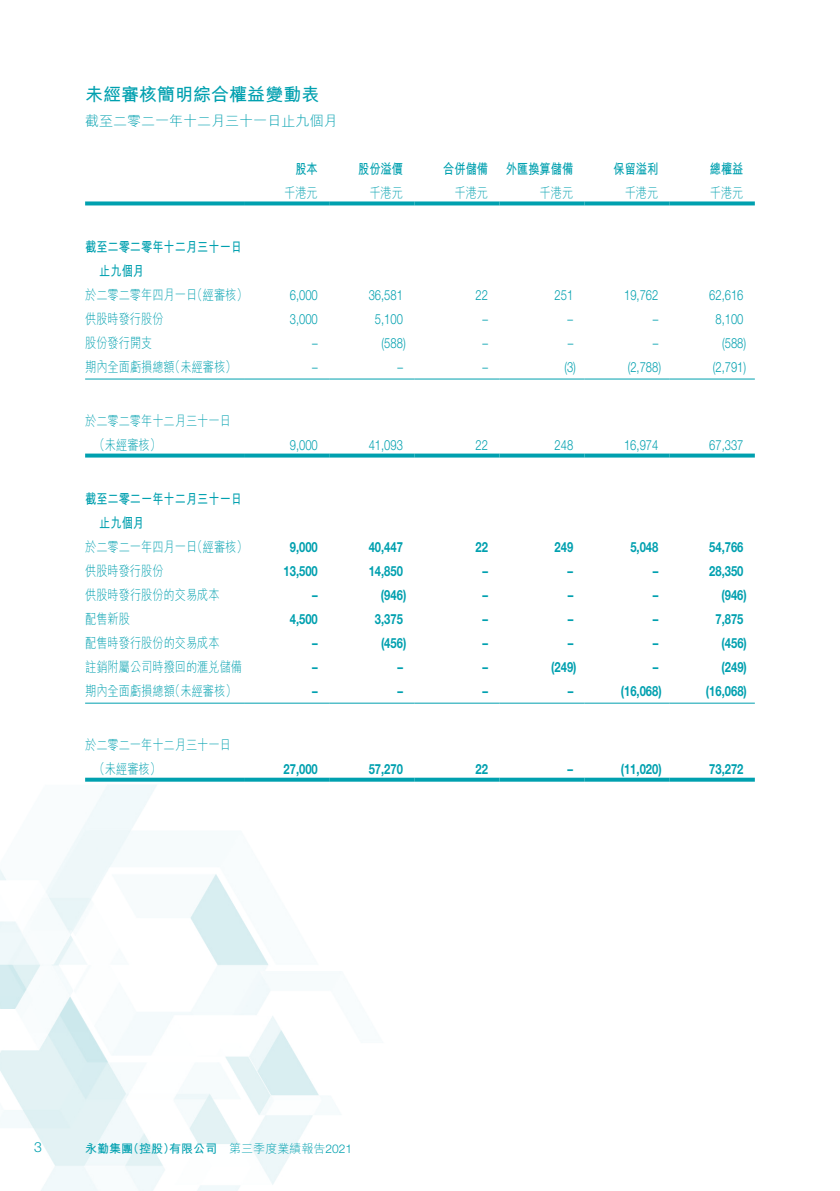
<style>
.page{position:relative;width:840px;height:1191px;background:#fff}
.page>*{position:absolute;margin:0;border:0;box-sizing:border-box;transform-origin:0 0}
.t1{font:700 18px "M Hei HK";color:#00a0af}
.t2{font:300 14px "M Hei HK";color:#00a0af;scale:.8 1}
.t3{font:700 14px "Helvetica Neue LT Std";color:#00a0af;scale:.8 1}
.t4{font:300 14px "Helvetica Neue LT Std";color:#00a0af;scale:.8 1}
.t5{font:700 14px/24px "M Hei HK";color:#00a0af;scale:.8 1}
.t6{font:300 14px "M Hei HK";color:#00a0af}
.t7{font:300 14px "Helvetica Neue LT Std";color:#00a0af}
.t8{font:300 12px "M Hei HK";color:#00a0af}
.t9{font:700 12px "M Hei HK";color:#00a0af}
.s1{font-family:"Helvetica Neue LT Std"}
</style>
<div class="page">
<img style="left:0;top:201px;width:755px;height:990px">
<svg style="left:85px;top:201px;width:159px;height:4px"></svg>
<svg style="left:244px;top:201px;width:85px;height:4px"></svg>
<svg style="left:329px;top:201px;width:85px;height:4px"></svg>
<svg style="left:414px;top:201px;width:85px;height:4px"></svg>
<svg style="left:499px;top:201px;width:85px;height:4px"></svg>
<svg style="left:584px;top:201px;width:85px;height:4px"></svg>
<svg style="left:669px;top:201px;width:85px;height:4px"></svg>
<hr style="left:85px;top:378px;width:159px;height:1px;background:#00a0af">
<hr style="left:244px;top:378px;width:85px;height:1px;background:#00a0af">
<hr style="left:329px;top:378px;width:85px;height:1px;background:#00a0af">
<hr style="left:414px;top:378px;width:85px;height:1px;background:#00a0af">
<hr style="left:499px;top:378px;width:85px;height:1px;background:#00a0af">
<hr style="left:584px;top:378px;width:85px;height:1px;background:#00a0af">
<hr style="left:669px;top:378px;width:85px;height:1px;background:#00a0af">
<svg style="left:85px;top:453px;width:159px;height:4px"></svg>
<svg style="left:244px;top:453px;width:85px;height:4px"></svg>
<svg style="left:329px;top:453px;width:85px;height:4px"></svg>
<svg style="left:414px;top:453px;width:85px;height:4px"></svg>
<svg style="left:499px;top:453px;width:85px;height:4px"></svg>
<svg style="left:584px;top:453px;width:85px;height:4px"></svg>
<svg style="left:669px;top:453px;width:85px;height:4px"></svg>
<hr style="left:85px;top:702px;width:159px;height:1px;background:#00a0af">
<hr style="left:244px;top:702px;width:85px;height:1px;background:#00a0af">
<hr style="left:329px;top:702px;width:85px;height:1px;background:#00a0af">
<hr style="left:414px;top:702px;width:85px;height:1px;background:#00a0af">
<hr style="left:499px;top:702px;width:85px;height:1px;background:#00a0af">
<hr style="left:584px;top:702px;width:85px;height:1px;background:#00a0af">
<hr style="left:669px;top:702px;width:85px;height:1px;background:#00a0af">
<svg style="left:85px;top:777px;width:159px;height:4px"></svg>
<svg style="left:244px;top:777px;width:85px;height:4px"></svg>
<svg style="left:329px;top:777px;width:85px;height:4px"></svg>
<svg style="left:414px;top:777px;width:85px;height:4px"></svg>
<svg style="left:499px;top:777px;width:85px;height:4px"></svg>
<svg style="left:584px;top:777px;width:85px;height:4px"></svg>
<svg style="left:669px;top:777px;width:85px;height:4px"></svg>
<p class="t1" style="left:85px;top:81px;width:235px">未經審核簡明綜合權益變動表</p>
<p class="t6" style="left:85px;top:113px;width:253px">截至二零二一年十二月三十一日止九個月</p>
<p class="t5" style="left:295px;top:155px;width:29px">股本</p>
<p class="t5" style="left:358px;top:155px;width:58px">股份溢價</p>
<p class="t5" style="left:443px;top:155px;width:57px">合併儲備</p>
<p class="t5" style="left:505px;top:155px;width:86px">外匯換算儲備</p>
<p class="t5" style="left:613px;top:155px;width:57px">保留溢利</p>
<p class="t5" style="left:709px;top:155px;width:44px">總權益</p>
<p class="t2" style="left:284px;top:185px;width:43px">千港元</p>
<p class="t2" style="left:369px;top:185px;width:44px">千港元</p>
<p class="t2" style="left:454px;top:185px;width:43px">千港元</p>
<p class="t2" style="left:539px;top:185px;width:44px">千港元</p>
<p class="t2" style="left:624px;top:185px;width:44px">千港元</p>
<p class="t2" style="left:709px;top:185px;width:43px">千港元</p>
<p class="t5" style="left:99px;top:233px;width:180px;text-indent:-14px">截至二零二零年十二月三十一日止九個月</p>
<p class="t2" style="left:191px;top:287px;width:71px">（經審核(</p>
<p class="t2" style="left:85px;top:287px;width:141px">於二零二零年四月一日</p>
<p class="t4" style="left:289px;top:286px;width:37px">6,000</p>
<p class="t4" style="left:368px;top:286px;width:44px">36,581</p>
<p class="t4" style="left:475px;top:286px;width:17px">22</p>
<p class="t4" style="left:554px;top:286px;width:25px">251</p>
<p class="t4" style="left:623px;top:286px;width:44px">19,762</p>
<p class="t4" style="left:708px;top:286px;width:44px">62,616</p>
<p class="t2" style="left:85px;top:311px;width:100px">供股時發行股份</p>
<p class="t4" style="left:289px;top:310px;width:37px">3,000</p>
<p class="t4" style="left:375px;top:310px;width:37px">5,100</p>
<p class="t4" style="left:482px;top:310px;width:8px">–</p>
<p class="t4" style="left:567px;top:310px;width:8px">–</p>
<p class="t4" style="left:652px;top:310px;width:8px">–</p>
<p class="t4" style="left:715px;top:310px;width:37px">8,100</p>
<p class="t2" style="left:85px;top:335px;width:85px">股份發行開支</p>
<p class="t4" style="left:312px;top:334px;width:8px">–</p>
<p class="t4" style="left:381px;top:334px;width:32px">)588(</p>
<p class="t4" style="left:482px;top:334px;width:8px">–</p>
<p class="t4" style="left:567px;top:334px;width:8px">–</p>
<p class="t4" style="left:652px;top:334px;width:8px">–</p>
<p class="t4" style="left:721px;top:334px;width:32px">)588(</p>
<p class="t2" style="left:169px;top:359px;width:85px">（未經審核(</p>
<p class="t2" style="left:85px;top:359px;width:113px">期內全面虧損總額</p>
<p class="t4" style="left:312px;top:358px;width:8px">–</p>
<p class="t4" style="left:397px;top:358px;width:8px">–</p>
<p class="t4" style="left:482px;top:358px;width:8px">–</p>
<p class="t4" style="left:564px;top:358px;width:16px">(3)</p>
<p class="t4" style="left:627px;top:358px;width:43px">)2,788(</p>
<p class="t4" style="left:712px;top:358px;width:43px">)2,791(</p>
<p class="t2" style="left:85px;top:413px;width:183px">於二零二零年十二月三十一日</p>
<p class="t2" style="left:94px;top:437px;width:85px">（未經審核(</p>
<p class="t4" style="left:289px;top:436px;width:37px">9,000</p>
<p class="t4" style="left:368px;top:436px;width:44px">41,093</p>
<p class="t4" style="left:475px;top:436px;width:17px">22</p>
<p class="t4" style="left:554px;top:436px;width:25px">248</p>
<p class="t4" style="left:623px;top:436px;width:44px">16,974</p>
<p class="t4" style="left:708px;top:436px;width:44px">67,337</p>
<p class="t5" style="left:99px;top:485px;width:180px;text-indent:-14px">截至二零二一年十二月三十一日止九個月</p>
<p class="t2" style="left:191px;top:539px;width:72px">（經審核(</p>
<p class="t2" style="left:85px;top:539px;width:141px">於二零二一年四月一日</p>
<p class="t3" style="left:289px;top:538px;width:37px">9,000</p>
<p class="t3" style="left:368px;top:538px;width:44px">40,447</p>
<p class="t3" style="left:475px;top:538px;width:17px">22</p>
<p class="t3" style="left:554px;top:538px;width:25px">249</p>
<p class="t3" style="left:630px;top:538px;width:37px">5,048</p>
<p class="t3" style="left:708px;top:538px;width:44px">54,766</p>
<p class="t2" style="left:85px;top:563px;width:99px">供股時發行股份</p>
<p class="t3" style="left:283px;top:562px;width:44px">13,500</p>
<p class="t3" style="left:368px;top:562px;width:44px">14,850</p>
<p class="t3" style="left:482px;top:562px;width:8px">–</p>
<p class="t3" style="left:567px;top:562px;width:8px">–</p>
<p class="t3" style="left:652px;top:562px;width:8px">–</p>
<p class="t3" style="left:708px;top:562px;width:44px">28,350</p>
<p class="t2" style="left:85px;top:587px;width:170px">供股時發行股份的交易成本</p>
<p class="t3" style="left:312px;top:586px;width:8px">–</p>
<p class="t3" style="left:381px;top:586px;width:33px">)946(</p>
<p class="t3" style="left:482px;top:586px;width:8px">–</p>
<p class="t3" style="left:567px;top:586px;width:8px">–</p>
<p class="t3" style="left:652px;top:586px;width:8px">–</p>
<p class="t3" style="left:721px;top:586px;width:33px">)946(</p>
<p class="t2" style="left:85px;top:611px;width:57px">配售新股</p>
<p class="t3" style="left:289px;top:610px;width:37px">4,500</p>
<p class="t3" style="left:375px;top:610px;width:37px">3,375</p>
<p class="t3" style="left:482px;top:610px;width:8px">–</p>
<p class="t3" style="left:567px;top:610px;width:8px">–</p>
<p class="t3" style="left:652px;top:610px;width:8px">–</p>
<p class="t3" style="left:715px;top:610px;width:37px">7,875</p>
<p class="t2" style="left:85px;top:635px;width:170px">配售時發行股份的交易成本</p>
<p class="t3" style="left:312px;top:634px;width:8px">–</p>
<p class="t3" style="left:381px;top:634px;width:33px">)456(</p>
<p class="t3" style="left:482px;top:634px;width:8px">–</p>
<p class="t3" style="left:567px;top:634px;width:8px">–</p>
<p class="t3" style="left:652px;top:634px;width:8px">–</p>
<p class="t3" style="left:721px;top:634px;width:33px">)456(</p>
<p class="t2" style="left:85px;top:659px;width:197px">註銷附屬公司時撥回的滙兌儲備</p>
<p class="t3" style="left:312px;top:658px;width:8px">–</p>
<p class="t3" style="left:397px;top:658px;width:8px">–</p>
<p class="t3" style="left:482px;top:658px;width:8px">–</p>
<p class="t3" style="left:551px;top:658px;width:33px">)249(</p>
<p class="t3" style="left:652px;top:658px;width:8px">–</p>
<p class="t3" style="left:721px;top:658px;width:33px">)249(</p>
<p class="t2" style="left:169px;top:683px;width:85px">（未經審核(</p>
<p class="t2" style="left:85px;top:683px;width:113px">期內全面虧損總額</p>
<p class="t3" style="left:312px;top:682px;width:8px">–</p>
<p class="t3" style="left:397px;top:682px;width:8px">–</p>
<p class="t3" style="left:482px;top:682px;width:8px">–</p>
<p class="t3" style="left:567px;top:682px;width:8px">–</p>
<p class="t3" style="left:620px;top:682px;width:53px">)16,068(</p>
<p class="t3" style="left:705px;top:682px;width:53px">)16,068(</p>
<p class="t2" style="left:85px;top:737px;width:183px">於二零二一年十二月三十一日</p>
<p class="t2" style="left:94px;top:761px;width:85px">（未經審核(</p>
<p class="t3" style="left:283px;top:760px;width:44px">27,000</p>
<p class="t3" style="left:368px;top:760px;width:44px">57,270</p>
<p class="t3" style="left:475px;top:760px;width:17px">22</p>
<p class="t3" style="left:567px;top:760px;width:8px">–</p>
<p class="t3" style="left:620px;top:760px;width:53px">)11,020(</p>
<p class="t3" style="left:708px;top:760px;width:44px">73,272</p>
<p class="t7" style="left:34px;top:1139px;width:9px">3</p>
<p class="t9" style="left:85px;top:1140px;width:49px">永勤集團</p>
<p class="t9" style="left:127px;top:1140px;width:49px">（控股）</p>
<p class="t9" style="left:169px;top:1140px;width:49px">有限公司</p>
<p class="t8" style="left:229px;top:1142px;width:124px">第三季度業績報告<span class="s1">2021</span></p>
</div>
